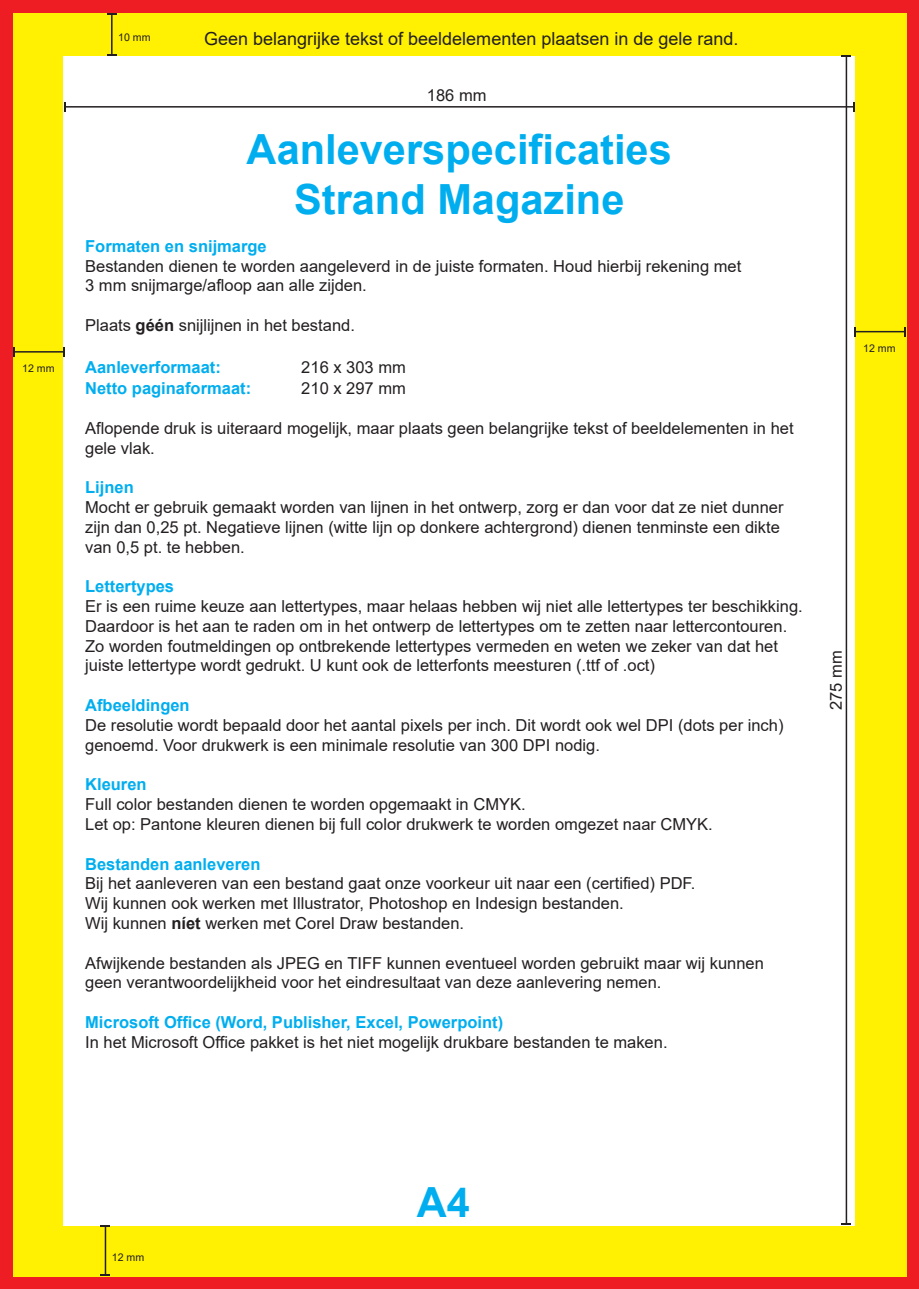
<style>
.page{position:relative;width:919px;height:1289px;background:#fff}
.page>*{position:absolute;margin:0;border:0;box-sizing:border-box;transform-origin:0 0}
.t1{font:700 41.55px/49.8px "Arial";color:#00aeef;text-align:center}
.t2{font:18px "Arial";color:#231f20}
.t3{font:16.5px/19.8px "Arial";color:#231f20}
.t4{font:700 16.5px "Arial";color:#00aeef}
.t5{font:10.65px "Arial";color:#231f20}
.s1{font-weight:700}
</style>
<div class="page">
<div style="left:0;top:0;width:918px;height:1288px;background:#ee1d23"></div>
<div style="left:13px;top:13px;width:893px;height:1263px;background:#fff101"></div>
<div style="left:64px;top:56px;width:790px;height:1169px;background:#fff"></div>
<hr style="left:14px;top:351px;width:50px;height:1px;background:#231f20">
<svg style="left:13px;top:347px;width:2px;height:10px"></svg>
<hr style="left:65px;top:106px;width:788px;height:2px;background:#231f20">
<svg style="left:64px;top:102px;width:2px;height:10px"></svg>
<svg style="left:852px;top:102px;width:2px;height:10px"></svg>
<hr style="left:845px;top:56px;width:2px;height:1167px;background:#231f20">
<svg style="left:841px;top:1222px;width:10px;height:2px"></svg>
<hr style="left:111px;top:14px;width:1px;height:41px;background:#231f20">
<svg style="left:107px;top:54px;width:10px;height:2px"></svg>
<svg style="left:107px;top:13px;width:10px;height:2px"></svg>
<hr style="left:105px;top:1225px;width:1px;height:50px;background:#231f20">
<svg style="left:101px;top:1274px;width:9px;height:2px"></svg>
<hr style="left:854px;top:331px;width:50px;height:1px;background:#231f20">
<p class="t5" style="left:22px;top:361px;width:34px">12 mm</p>
<p class="t5" style="left:118px;top:30px;width:34px">10 mm</p>
<p class="t2" style="left:204px;top:26px;width:536px">Geen belangrijke tekst of beeldelementen plaatsen in de gele rand.</p>
<p class="t3" style="left:427px;top:85px;width:61px">186 mm</p>
<h1 class="t1" style="left:246px;top:125px;width:426px">Aanleverspecificaties<br>Strand Magazine</h1>
<p class="t4" style="left:85px;top:234px;width:183px">Formaten en snijmarge</p>
<p class="t3" style="left:85px;top:256px;width:657px">Bestanden dienen te worden aangeleverd in de juiste formaten. Houd hierbij rekening met<br>3 mm snijmarge/afloop aan alle zijden.</p>
<p class="t3" style="left:85px;top:315px;width:271px">Plaats <span class="s1">géén</span> snijlijnen in het bestand.</p>
<p class="t4" style="left:85px;top:355px;width:137px">Aanleverformaat:</p>
<p class="t3" style="left:301px;top:357px;width:106px">216 x 303 mm</p>
<p class="t4" style="left:85px;top:376px;width:167px">Netto paginaformaat:</p>
<p class="t3" style="left:301px;top:378px;width:106px">210 x 297 mm</p>
<p class="t3" style="left:85px;top:418px;width:710px">Aflopende druk is uiteraard mogelijk, maar plaats geen belangrijke tekst of beeldelementen in het gele vlak.</p>
<p class="t4" style="left:85px;top:475px;width:50px">Lijnen</p>
<p class="t3" style="left:85px;top:497px;width:699px">Mocht er gebruik gemaakt worden van lijnen in het ontwerp, zorg er dan voor dat ze niet dunner zijn dan 0,25 pt. Negatieve lijnen (witte lijn op donkere achtergrond) dienen tenminste een dikte van 0,5 pt. te hebben.</p>
<p class="t4" style="left:85px;top:574px;width:90px">Lettertypes</p>
<p class="t3" style="left:85px;top:596px;width:719px">Er is een ruime keuze aan lettertypes, maar helaas hebben wij niet alle lettertypes ter beschikking.<br>Daardoor is het aan te raden om in het ontwerp de lettertypes om te zetten naar lettercontouren.<br>Zo worden foutmeldingen op ontbrekende lettertypes vermeden en weten we zeker van dat het juiste lettertype wordt gedrukt. U kunt ook de letterfonts meesturen (.ttf of .oct)</p>
<p class="t4" style="left:85px;top:693px;width:106px">Afbeeldingen</p>
<p class="t3" style="left:85px;top:715px;width:699px">De resolutie wordt bepaald door het aantal pixels per inch. Dit wordt ook wel DPI (dots per inch) genoemd. Voor drukwerk is een minimale resolutie van 300 DPI nodig.</p>
<p class="t4" style="left:85px;top:772px;width:63px">Kleuren</p>
<p class="t3" style="left:85px;top:794px;width:629px">Full color bestanden dienen te worden opgemaakt in CMYK.<br>Let op: Pantone kleuren dienen bij full color drukwerk te worden omgezet naar CMYK.</p>
<p class="t4" style="left:85px;top:852px;width:177px">Bestanden aanleveren</p>
<p class="t3" style="left:85px;top:873px;width:611px">Bij het aanleveren van een bestand gaat onze voorkeur uit naar een (certified) PDF.<br>Wij kunnen ook werken met Illustrator, Photoshop en Indesign bestanden.<br>Wij kunnen <span class="s1">níet</span> werken met Corel Draw bestanden.</p>
<p class="t3" style="left:85px;top:952px;width:680px">Afwijkende bestanden als JPEG en TIFF kunnen eventueel worden gebruikt maar wij kunnen geen verantwoordelijkheid voor het eindresultaat van deze aanlevering nemen.</p>
<p class="t4" style="left:85px;top:1010px;width:419px">Microsoft Office (Word, Publisher, Excel, Powerpoint)</p>
<p class="t3" style="left:85px;top:1032px;width:584px">In het Microsoft Office pakket is het niet mogelijk drukbare bestanden te maken.</p>
<p class="t5" style="left:863px;top:341px;width:34px">12 mm</p>
<p class="t3" style="left:825px;top:710px;width:61px;rotate:-90deg">275 mm</p>
<p class="t5" style="left:112px;top:1249px;width:34px">12 mm</p>
<h1 class="t1" style="left:416px;top:1177px;width:55px">A4</h1>
</div>
